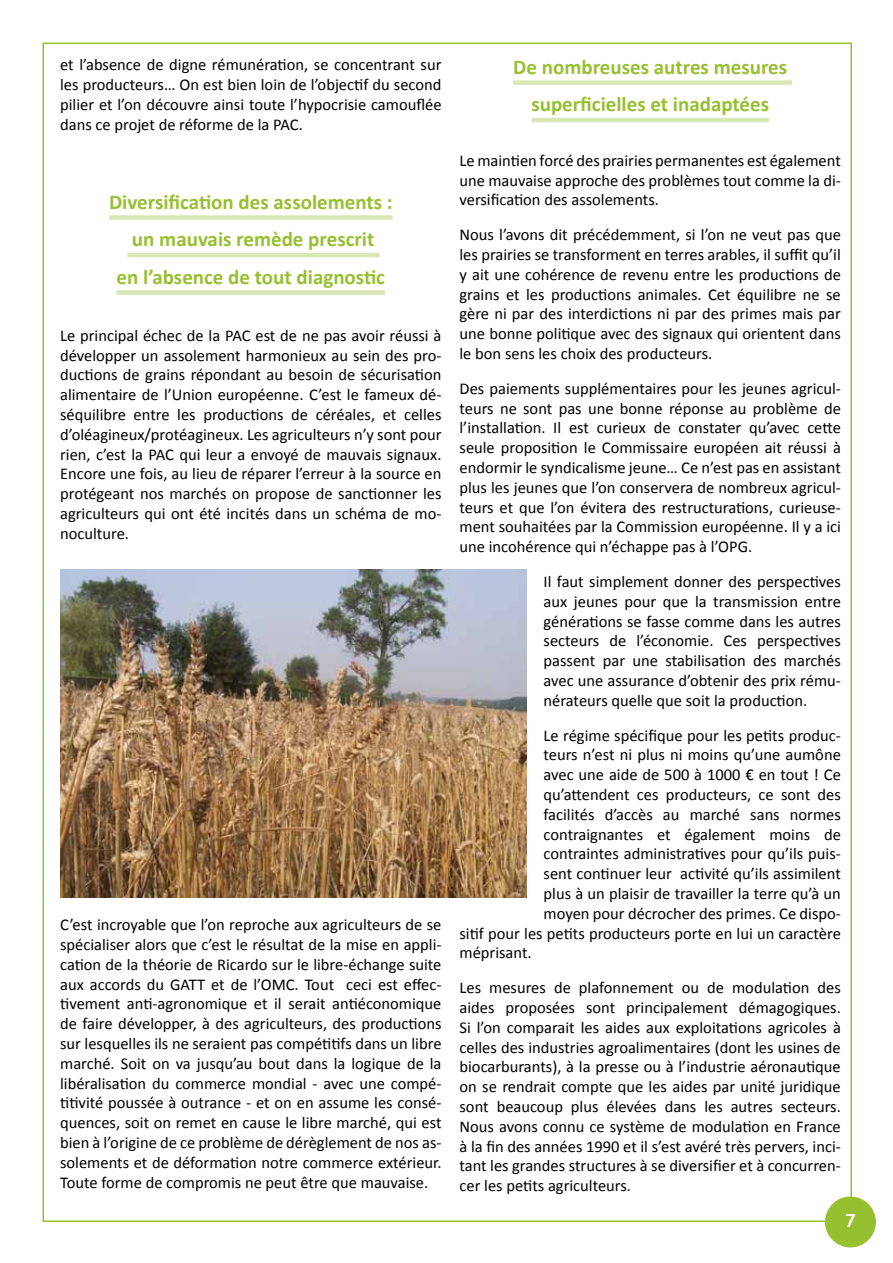
<style>
.page{position:relative;width:893px;height:1263px;background:#fff}
.page>*{position:absolute;margin:0;border:0;box-sizing:border-box;transform-origin:0 0}
.t1{font:700 21px/37.5px "Calibri";color:#97c030;text-align:center}
.t2{font:700 18px "Trebuchet MS";color:#fff}
.t3{font:16.5px/19.8px "Calibri";color:#000;text-align:justify}
</style>
<div class="page">
<div style="left:825px;top:1196px;width:51px;height:51px;background:#97c030;border-radius:50%"></div>
<div style="left:109px;top:215px;width:284px;height:5px;background:#d9e7b6"></div>
<hr style="left:127px;top:253px;width:252px;height:4px;background:#d9e7b6">
<div style="left:117px;top:290px;width:268px;height:5px;background:#d9e7b6"></div>
<div style="left:513px;top:80px;width:279px;height:5px;background:#d9e7b6"></div>
<hr style="left:531px;top:118px;width:238px;height:4px;background:#d9e7b6">
<img style="left:60px;top:569px;width:467px;height:328px">
<p class="t3" style="left:60px;top:55px;width:383px">et l’absence de digne rémunération, se concentrant sur les producteurs… On est bien loin de l’objectif du second pilier et l’on découvre ainsi toute l’hypocrisie camouflée dans ce projet de réforme de la PAC.</p>
<p class="t1" style="left:109px;top:183px;width:285px">Diversification des assolements : un mauvais remède prescrit<br>en l’absence de tout diagnostic</p>
<p class="t3" style="left:60px;top:325px;width:383px">Le principal échec de la PAC est de ne pas avoir réussi à développer un assolement harmonieux au sein des pro&shy;ductions de grains répondant au besoin de sécurisation alimentaire de l’Union européenne. C’est le fameux dé&shy;séquilibre entre les productions de céréales, et celles d’oléagineux/protéagineux. Les agriculteurs n’y sont pour rien, c’est la PAC qui leur a envoyé de mauvais signaux.<br>Encore une fois, au lieu de réparer l’erreur à la source en protégeant nos marchés on propose de sanctionner les agriculteurs qui ont été incités dans un schéma de mo&shy;noculture.</p>
<p class="t3" style="left:60px;top:915px;width:383px">C’est incroyable que l’on reproche aux agriculteurs de se spécialiser alors que c’est le résultat de la mise en appli&shy;cation de la théorie de Ricardo sur le libre-échange suite aux accords du GATT et de l’OMC. Tout ceci est effec&shy;tivement anti-agronomique et il serait antiéconomique de faire développer, à des agriculteurs, des productions sur lesquelles ils ne seraient pas compétitifs dans un libre marché. Soit on va jusqu’au bout dans la logique de la libéralisation du commerce mondial - avec une compé&shy;titivité poussée à outrance - et on en assume les consé&shy;quences, soit on remet en cause le libre marché, qui est bien à l’origine de ce problème de dérèglement de nos as&shy;solements et de déformation notre commerce extérieur.<br>Toute forme de compromis ne peut être que mauvaise.</p>
<p class="t1" style="left:513px;top:48px;width:275px">De nombreuses autres mesures superficielles et inadaptées</p>
<p class="t3" style="left:460px;top:150px;width:383px">Le maintien forcé des prairies permanentes est également une mauvaise approche des problèmes tout comme la di&shy;versification des assolements.</p>
<p class="t3" style="left:460px;top:225px;width:383px">Nous l’avons dit précédemment, si l’on ne veut pas que les prairies se transforment en terres arables, il suffit qu’il y ait une cohérence de revenu entre les productions de grains et les productions animales. Cet équilibre ne se gère ni par des interdictions ni par des primes mais par une bonne politique avec des signaux qui orientent dans le bon sens les choix des producteurs.</p>
<p class="t3" style="left:460px;top:378px;width:383px">Des paiements supplémentaires pour les jeunes agricul&shy;teurs ne sont pas une bonne réponse au problème de l’installation. Il est curieux de constater qu’avec cette seule proposition le Commissaire européen ait réussi à endormir le syndicalisme jeune… Ce n’est pas en assistant plus les jeunes que l’on conservera de nombreux agricul&shy;teurs et que l’on évitera des restructurations, curieuse&shy;ment souhaitées par la Commission européenne. Il y a ici une incohérence qui n’échappe pas à l’OPG.</p>
<p class="t3" style="left:544px;top:572px;width:299px">Il faut simplement donner des perspectives aux jeunes pour que la transmission entre générations se fasse comme dans les autres secteurs de l’économie. Ces perspectives passent par une stabilisation des marchés avec une assurance d’obtenir des prix rému&shy;nérateurs quelle que soit la production.</p>
<p class="t3" style="left:544px;top:725px;width:299px">Le régime spécifique pour les petits produc-</p>
<p class="t3" style="left:544px;top:745px;width:299px">teurs n’est ni plus ni moins qu’une aumône</p>
<p class="t3" style="left:544px;top:765px;width:299px">avec une aide de 500 à 1000 € en tout ! Ce</p>
<p class="t3" style="left:544px;top:785px;width:299px">qu’attendent ces producteurs, ce sont des</p>
<p class="t3" style="left:544px;top:804px;width:299px">facilités d’accès au marché sans normes</p>
<p class="t3" style="left:544px;top:824px;width:299px">contraignantes et également moins de</p>
<p class="t3" style="left:544px;top:844px;width:299px">contraintes administratives pour qu’ils puis-</p>
<p class="t3" style="left:544px;top:864px;width:299px">sent continuer leur activité qu’ils assimilent</p>
<p class="t3" style="left:544px;top:884px;width:299px">plus à un plaisir de travailler la terre qu’à un</p>
<p class="t3" style="left:544px;top:903px;width:299px">moyen pour décrocher des primes. Ce dispo-</p>
<p class="t3" style="left:459px;top:923px;width:383px">sitif pour les petits producteurs porte en lui un caractère</p>
<p class="t3" style="left:459px;top:943px;width:74px">méprisant.</p>
<p class="t3" style="left:459px;top:978px;width:383px">Les mesures de plafonnement ou de modulation des aides proposées sont principalement démagogiques.<br>Si l’on comparait les aides aux exploitations agricoles à celles des industries agroalimentaires (dont les usines de biocarburants), à la presse ou à l’industrie aéronautique on se rendrait compte que les aides par unité juridique sont beaucoup plus élevées dans les autres secteurs.<br>Nous avons connu ce système de modulation en France à la fin des années 1990 et il s’est avéré très pervers, inci&shy;tant les grandes structures à se diversifier et à concurren&shy;cer les petits agriculteurs.</p>
<p class="t2" style="left:845px;top:1209px;width:12px">7</p>
</div>
